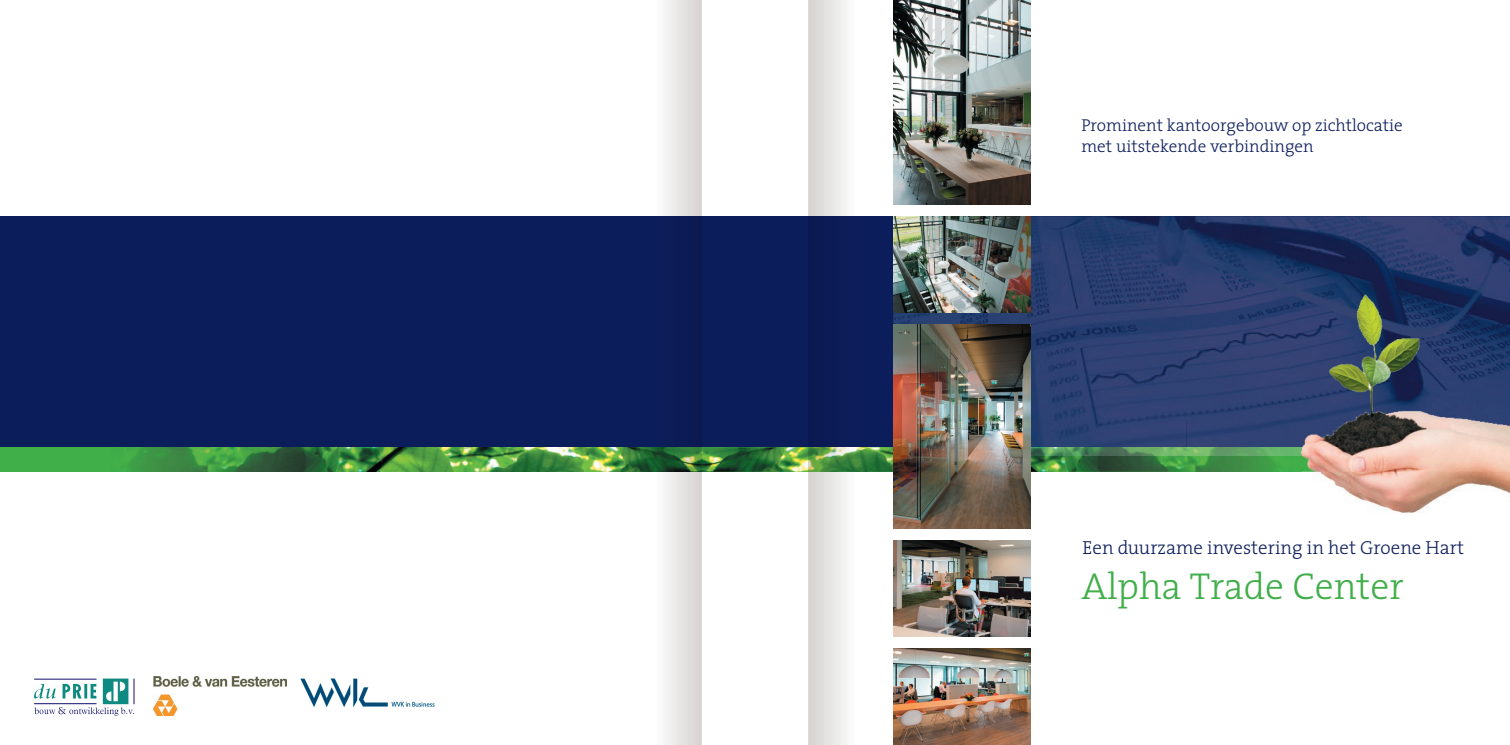
<style>
.page{position:relative;width:1510px;height:745px;background:#fff}
.page>*{position:absolute;margin:0;border:0;box-sizing:border-box;transform-origin:0 0}
.t1{font:300 37.65px "The Serif";color:#40ae49}
.t2{font:300 18.9px "The Serif";color:#0c1d5b}
.t3{font:300 17.17px/20.9px "The Serif";color:#0c1d5b}
</style>
<div class="page">
<div style="left:0;top:216px;width:1509px;height:243px;background:#0c1d5b"></div>
<img style="left:702px;top:447px;width:484px;height:24px">
<div style="left:0;top:447px;width:702px;height:24px;background:#40ae49"></div>
<img style="left:129px;top:447px;width:511px;height:24px">
<img style="left:893px;top:0;width:137px;height:204px">
<img style="left:893px;top:540px;width:137px;height:96px">
<img style="left:893px;top:648px;width:137px;height:96px">
<img style="left:893px;top:216px;width:616px;height:231px">
<img style="left:1030px;top:447px;width:156px;height:8px">
<img style="left:893px;top:324px;width:137px;height:204px">
<img style="left:893px;top:216px;width:137px;height:96px">
<img style="left:1186px;top:264px;width:323px;height:249px">
<img style="left:1186px;top:455px;width:115px;height:16px">
<svg style="left:640px;top:0;width:62px;height:744px"></svg>
<div style="left:640px;top:216px;width:62px;height:231px;background:#0c1c57"></div>
<svg style="left:808px;top:0;width:62px;height:744px"></svg>
<div style="left:808px;top:216px;width:62px;height:231px;background:#0c1b56"></div>
<img style="left:808px;top:447px;width:62px;height:24px">
<svg style="left:34px;top:678px;width:100px;height:37px"></svg>
<img style="left:154px;top:676px;width:132px;height:39px">
<img style="left:300px;top:678px;width:135px;height:29px">
<p class="t3" style="left:1081px;top:114px;width:323px">Prominent kantoorgebouw op zichtlocatie met uitstekende verbindingen</p>
<p class="t2" style="left:1082px;top:531px;width:383px">Een duurzame investering in het Groene Hart</p>
<h1 class="t1" style="left:1081px;top:554px;width:324px">Alpha Trade Center</h1>
</div>
